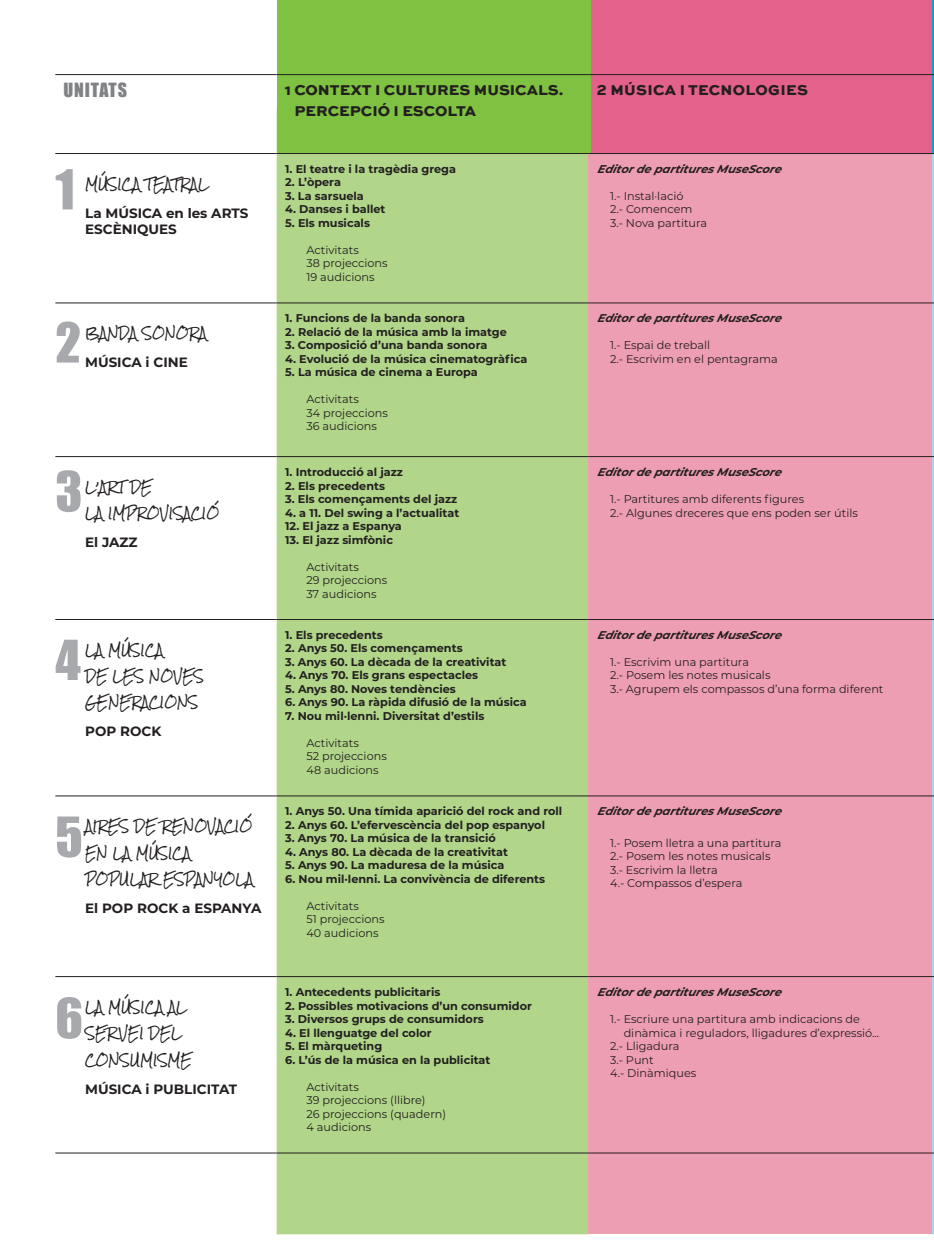
<style>
.page{position:relative;width:934px;height:1241px;background:#fff}
.page>*{position:absolute;margin:0;border:0;box-sizing:border-box;transform-origin:0 0}
.t1{font:51px "Impact";color:#a8a9ad}
.t2{font:18px "Impact";color:#808285}
.t3{font:800 15px/21px "Sweet Sans Pro";color:#231f20}
.t4{font:800 15px "Sweet Sans Pro";letter-spacing:.02em;color:#231f20}
.t5{font:700 13.5px/16.2px "Montserrat";color:#231f20}
.t6{font:12px/26.2px "Rock Salt";color:#231f20}
.t7{font:700 11.25px "Montserrat";color:#231f20}
.t8{font:11.25px/13.5px "Montserrat";color:#231f20}
.t9{font:italic 700 11.25px "Montserrat";color:#231f20}
</style>
<div class="page">
<div style="left:276px;top:154px;width:312px;height:1080px;background:#b1d689"></div>
<div style="left:588px;top:109px;width:343px;height:1125px;background:#ee9eb2"></div>
<div style="left:276px;top:0;width:315px;height:154px;background:#7fc241"></div>
<div style="left:591px;top:0;width:340px;height:154px;background:#e4618b"></div>
<hr style="left:931px;top:0;width:2px;height:154px;background:#00a8cd">
<hr style="left:55px;top:153px;width:221px;height:1px;background:#231f20">
<hr style="left:55px;top:74px;width:221px;height:1px;background:#231f20">
<hr style="left:276px;top:74px;width:312px;height:1px;background:#231f20">
<hr style="left:588px;top:74px;width:343px;height:1px;background:#231f20">
<hr style="left:276px;top:153px;width:312px;height:1px;background:#231f20">
<hr style="left:588px;top:153px;width:343px;height:1px;background:#231f20">
<hr style="left:588px;top:303px;width:343px;height:1px;background:#231f20">
<hr style="left:588px;top:456px;width:343px;height:1px;background:#231f20">
<hr style="left:588px;top:619px;width:343px;height:1px;background:#231f20">
<hr style="left:588px;top:795px;width:343px;height:1px;background:#231f20">
<hr style="left:588px;top:976px;width:343px;height:1px;background:#231f20">
<hr style="left:588px;top:1153px;width:343px;height:1px;background:#231f20">
<hr style="left:55px;top:303px;width:221px;height:1px;background:#231f20">
<hr style="left:276px;top:303px;width:312px;height:1px;background:#231f20">
<hr style="left:55px;top:456px;width:221px;height:1px;background:#231f20">
<hr style="left:276px;top:456px;width:312px;height:1px;background:#231f20">
<hr style="left:55px;top:619px;width:221px;height:1px;background:#231f20">
<hr style="left:276px;top:619px;width:312px;height:1px;background:#231f20">
<hr style="left:55px;top:795px;width:221px;height:1px;background:#231f20">
<hr style="left:276px;top:795px;width:312px;height:1px;background:#231f20">
<hr style="left:55px;top:976px;width:221px;height:1px;background:#231f20">
<hr style="left:276px;top:976px;width:312px;height:1px;background:#231f20">
<hr style="left:55px;top:1153px;width:221px;height:1px;background:#231f20">
<hr style="left:276px;top:1153px;width:312px;height:1px;background:#231f20">
<svg style="left:931px;top:109px;width:3px;height:1125px;background:#b8c0d4"></svg>
<h2 class="t2" style="left:63px;top:76px;width:21px">UNITAT</h2>
<h2 class="t2" style="left:118px;top:76px;width:11px">S</h2>
<h3 class="t3" style="left:294px;top:78px;width:270px;text-indent:-10px">1 CONTEXT I CULTURES MUSICALS.<br>PERCEPCIÓ I ESCOLTA</h3>
<h3 class="t4" style="left:596px;top:78px;width:212px">2 MÚSICA I TECNOLOGIES</h3>
<h1 class="t1" style="left:55px;top:150px;width:21px">1</h1>
<p class="t6" style="left:85px;top:172px;width:125px">MÚSICA TEATRAL</p>
<p class="t5" style="left:85px;top:204px;width:164px">La músi ca en les ARTS<br>ESCÈNIQUES</p>
<h1 class="t1" style="left:55px;top:303px;width:27px">2</h1>
<p class="t6" style="left:85px;top:321px;width:123px">BANDA SONORA</p>
<p class="t5" style="left:85px;top:354px;width:87px">M úsica i cine</p>
<h1 class="t1" style="left:55px;top:452px;width:29px">3</h1>
<p class="t6" style="left:85px;top:475px;width:134px">L’ART DE<br>LA IMPROVISACIÓ</p>
<p class="t5" style="left:85px;top:534px;width:54px">El jazz</p>
<p class="t6" style="left:85px;top:638px;width:120px">LA MÚSICA<br>DE LES NOVES<br>GENERACIONS</p>
<p class="t5" style="left:85px;top:723px;width:78px">Pop Rock</p>
<h1 class="t1" style="left:55px;top:620px;width:27px">4</h1>
<p class="t6" style="left:85px;top:814px;width:170px">AIRES DE RENOVACIÓ<br>EN LA MÚSICA<br>POPULARESPANYOLA</p>
<p class="t5" style="left:85px;top:899px;width:178px">El Pop Rock a ESPANYA</p>
<h1 class="t1" style="left:55px;top:797px;width:29px">5</h1>
<p class="t6" style="left:85px;top:995px;width:108px">LA MÚSICA AL<br>SERVEI DEL<br>CONSUMISME</p>
<p class="t5" style="left:85px;top:1080px;width:153px">M úsica i PUBLICITAT</p>
<h1 class="t1" style="left:55px;top:978px;width:29px">6</h1>
<p class="t7" style="left:285px;top:161px;width:172px">1. El teatre i la tragèdia grega</p>
<p class="t7" style="left:285px;top:174px;width:57px">2. L’òpera</p>
<p class="t7" style="left:285px;top:188px;width:80px">3. La sarsuela</p>
<p class="t7" style="left:285px;top:201px;width:102px">4. Danses i ballet</p>
<p class="t7" style="left:285px;top:215px;width:86px">5. Els musicals</p>
<p class="t8" style="left:306px;top:243px;width:83px">Activitats<br>38 projeccions<br>19 audicions</p>
<p class="t7" style="left:285px;top:310px;width:181px">1. Funcions de la banda sonora</p>
<p class="t7" style="left:285px;top:324px;width:223px">2. Relació de la música amb la imatge</p>
<p class="t7" style="left:285px;top:337px;width:204px">3. Composició d’una banda sonora</p>
<p class="t7" style="left:285px;top:351px;width:244px">4. Evolució de la música cinematogràfica</p>
<p class="t7" style="left:285px;top:364px;width:194px">5. La música de cinema a Europa</p>
<p class="t8" style="left:306px;top:392px;width:83px">Activitats<br>34 projeccions<br>36 audicions</p>
<p class="t7" style="left:285px;top:464px;width:119px">1. Introducció al jazz</p>
<p class="t7" style="left:285px;top:477px;width:101px">2. Els precedents</p>
<p class="t7" style="left:285px;top:491px;width:174px">3. Els començaments del jazz</p>
<p class="t7" style="left:285px;top:504px;width:175px">4. a 11. Del swing a l’actualitat</p>
<p class="t7" style="left:285px;top:518px;width:118px">12. El jazz a Espanya</p>
<p class="t7" style="left:285px;top:531px;width:109px">13. El jazz simfònic</p>
<p class="t8" style="left:306px;top:559px;width:82px">Activitats<br>29 projeccions<br>37 audicions</p>
<p class="t7" style="left:285px;top:627px;width:99px">1. Els precedents</p>
<p class="t7" style="left:285px;top:640px;width:179px">2. Anys 50. Els començaments</p>
<p class="t7" style="left:285px;top:654px;width:223px">3. Anys 60. La dècada de la creativitat</p>
<p class="t7" style="left:285px;top:667px;width:194px">4. Anys 70. Els grans espectacles</p>
<p class="t7" style="left:285px;top:681px;width:172px">5. Anys 80. Noves tendències</p>
<p class="t7" style="left:285px;top:694px;width:243px">6. Anys 90. La ràpida difusió de la música</p>
<p class="t7" style="left:285px;top:708px;width:201px">7. Nou mil·lenni. Diversitat d’estils</p>
<p class="t8" style="left:306px;top:736px;width:82px">Activitats<br>52 projeccions<br>48 audicions</p>
<p class="t7" style="left:285px;top:803px;width:278px">1. Anys 50. Una tímida aparició del rock and roll</p>
<p class="t7" style="left:285px;top:817px;width:261px">2. Anys 60. L’efervescència del pop espanyol</p>
<p class="t7" style="left:285px;top:830px;width:212px">3. Anys 70. La música de la transició</p>
<p class="t7" style="left:285px;top:844px;width:224px">4. Anys 80. La dècada de la creativitat</p>
<p class="t7" style="left:285px;top:857px;width:221px">5. Anys 90. La maduresa de la música</p>
<p class="t7" style="left:285px;top:871px;width:261px">6. Nou mil·lenni. La convivència de diferents</p>
<p class="t8" style="left:306px;top:899px;width:80px">Activitats<br>51 projeccions<br>40 audicions</p>
<p class="t7" style="left:285px;top:984px;width:157px">1. Antecedents publicitaris</p>
<p class="t7" style="left:285px;top:997px;width:248px">2. Possibles motivacions d’un consumidor</p>
<p class="t7" style="left:285px;top:1011px;width:200px">3. Diversos grups de consumidors</p>
<p class="t7" style="left:285px;top:1024px;width:148px">4. El llenguatge del color</p>
<p class="t7" style="left:285px;top:1038px;width:99px">5. El màrqueting</p>
<p class="t7" style="left:285px;top:1051px;width:207px">6. L’ús de la música en la publicitat</p>
<p class="t8" style="left:306px;top:1079px;width:141px">Activitats<br>39 projeccions (llibre)<br>26 projeccions (quadern)<br>4 audicions</p>
<p class="t9" style="left:597px;top:161px;width:189px">Editordep artituresMuseScore</p>
<p class="t8" style="left:609px;top:189px;width:99px">1.- Instal·lació<br>2.- Comencem<br>3.- Nova partitura</p>
<p class="t9" style="left:597px;top:310px;width:189px">Editordep artituresMuseScore</p>
<p class="t8" style="left:609px;top:338px;width:169px">1.- Espai de treball<br>2.- Escrivim en el pentagrama</p>
<p class="t9" style="left:597px;top:464px;width:189px">Editordep artituresMuseScore</p>
<p class="t8" style="left:609px;top:492px;width:249px">1.- Partitures amb diferents figures<br>2.- Algunes dreceres que ens poden ser útils</p>
<p class="t9" style="left:597px;top:627px;width:189px">Editordep artituresMuseScore</p>
<p class="t8" style="left:609px;top:655px;width:275px">1.- Escrivim una partitura<br>2.- Posem les notes musicals<br>3.- Agrupem els compassos d’una forma diferent</p>
<p class="t9" style="left:597px;top:803px;width:189px">Editordep artituresMuseScore</p>
<p class="t8" style="left:609px;top:835px;width:173px">1.- Posem lletra a una partitura<br>2.- Posem les notes musicals<br>3.- Escrivim la lletra<br>4.- Compassos d’espera</p>
<p class="t9" style="left:597px;top:984px;width:189px">Editordep artituresMuseScore</p>
<p class="t8" style="left:609px;top:1012px;width:251px">1.- Escriure una partitura amb indicacions de</p>
<p class="t8" style="left:623px;top:1025px;width:257px">dinàmica i reguladors, lligadures d’expressió...</p>
<p class="t8" style="left:609px;top:1039px;width:71px">2.- Lligadura</p>
<p class="t8" style="left:609px;top:1052px;width:45px">3.- Punt</p>
<p class="t8" style="left:609px;top:1066px;width:88px">4.- Dinàmiques</p>
</div>
